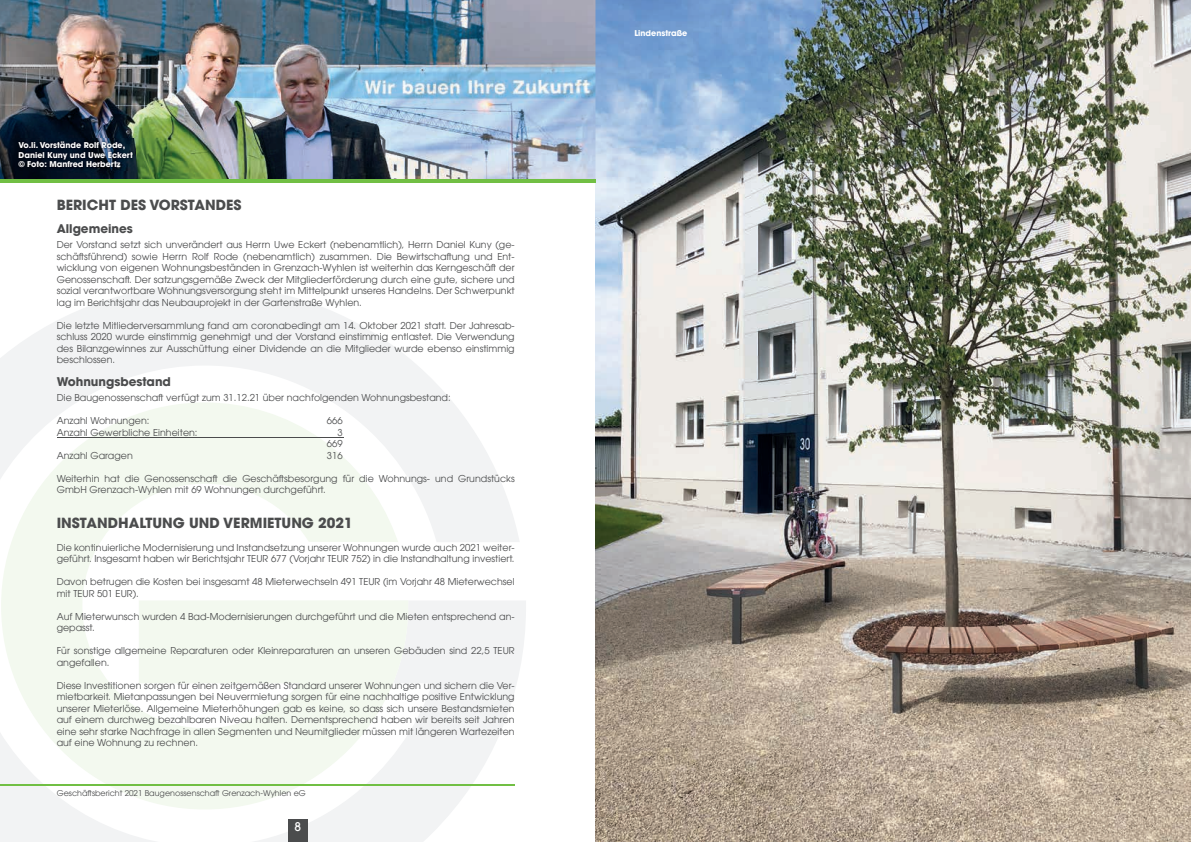
<style>
.page{position:relative;width:1191px;height:842px;background:#fff}
.page>*{position:absolute;margin:0;border:0;box-sizing:border-box;transform-origin:0 0}
.t1{font:700 14px "ITC Avant Garde W1 G";color:#4b4c4d}
.t2{font:700 12px "ITC Avant Garde W1 G";color:#4b4c4d}
.t3{font:500 12px "ITC Avant Garde W1 G";color:#fff}
.t4{font:9.5px/11.5px "ITC Avant Garde W1 G";color:#4b4c4d}
.t5{font:700 8px/9.6px "ITC Avant Garde W1 G";color:#fff}
.t6{font:8px "ITC Avant Garde W1 G";color:#4b4c4d}
</style>
<div class="page">
<svg style="left:0;top:285px;width:526px;height:557px;fill:#f2f3f4"></svg>
<svg style="left:1px;top:402px;width:407px;height:407px;fill:#f3f9ef"></svg>
<hr style="left:0;top:785px;width:514px;height:1px;background:#71bf44">
<div style="left:288px;top:819px;width:20px;height:23px;background:#4b4c4d"></div>
<img style="left:595px;top:0;width:596px;height:842px">
<img style="left:0;top:0;width:595px;height:180px">
<hr style="left:0;top:180px;width:595px;height:3px;background:#71bf44">
<img style="left:15px;top:138px;width:121px;height:32px">
<hr style="left:57px;top:438px;width:287px;height:1px;background:#4b4c4d">
<p class="t5" style="left:18px;top:140px;width:116px">Vo.li. Vorstände Rolf Rode,<br>Daniel Kuny und Uwe Eckert © Foto: Manfred Herbertz</p>
<h1 class="t1" style="left:57px;top:196px;width:186px">BERICHT DES VORSTANDES</h1>
<p class="t2" style="left:57px;top:221px;width:78px">Allgemeines</p>
<p class="t4" style="left:57px;top:239px;width:459px;text-align:justify">Der Vorstand setzt sich unverändert aus Herrn Uwe Eckert (nebenamtlich), Herrn Daniel Kuny (ge&shy;schäftsführend) sowie Herrn Rolf Rode (nebenamtlich) zusammen. Die Bewirtschaftung und Ent&shy;wicklung von eigenen Wohnungsbeständen in Grenzach-Wyhlen ist weiterhin das Kerngeschäft der Genossenschaft. Der satzungsgemäße Zweck der Mitgliederförderung durch eine gute, sichere und sozial verantwortbare Wohnungsversorgung steht im Mittelpunkt unseres Handelns. Der Schwerpunkt lag im Berichtsjahr das Neubauprojekt in der Gartenstraße Wyhlen.</p>
<p class="t4" style="left:57px;top:319px;width:459px;text-align:justify">Die letzte Mitliederversammlung fand am coronabedingt am 14. Oktober 2021 statt. Der Jahresab&shy;schluss 2020 wurde einstimmig genehmigt und der Vorstand einstimmig entlastet. Die Verwendung des Bilanzgewinnes zur Ausschüttung einer Dividende an die Mitglieder wurde ebenso einstimmig beschlossen.</p>
<p class="t2" style="left:57px;top:374px;width:116px">Wohnungsbestand</p>
<p class="t4" style="left:57px;top:392px;width:395px">Die Baugenossenschaft verfügt zum 31.12.21 über nachfolgenden Wohnungsbestand:</p>
<p class="t4" style="left:57px;top:415px;width:94px">Anzahl Wohnungen:</p>
<p class="t4" style="left:327px;top:415px;width:17px">666</p>
<p class="t4" style="left:57px;top:426px;width:142px">Anzahl Gewerbliche Einheiten:</p>
<p class="t4" style="left:327px;top:426px;width:17px;text-align:right">3<br>669</p>
<p class="t4" style="left:57px;top:449px;width:78px">Anzahl Garagen</p>
<p class="t4" style="left:327px;top:449px;width:17px">316</p>
<p class="t4" style="left:57px;top:472px;width:459px">Weiterhin hat die Genossenschaft die Geschäftsbesorgung für die Wohnungs- und Grundstücks<br>GmbH Grenzach-Wyhlen mit 69 Wohnungen durchgeführt.</p>
<h1 class="t1" style="left:57px;top:513px;width:298px">INSTANDHALTUNG UND VERMIETUNG 2021</h1>
<p class="t4" style="left:57px;top:541px;width:459px">Die kontinuierliche Modernisierung und Instandsetzung unserer Wohnungen wurde auch 2021 weiter&shy;geführt. Insgesamt haben wir Berichtsjahr TEUR 677 (Vorjahr TEUR 752) in die Instandhaltung investiert.</p>
<p class="t4" style="left:57px;top:576px;width:459px">Davon betrugen die Kosten bei insgesamt 48 Mieterwechseln 491 TEUR (im Vorjahr 48 Mieterwechsel mit TEUR 501 EUR).</p>
<p class="t4" style="left:57px;top:610px;width:459px">Auf Mieterwunsch wurden 4 Bad-Modernisierungen durchgeführt und die Mieten entsprechend an&shy;gepasst.</p>
<p class="t4" style="left:57px;top:645px;width:459px">Für sonstige allgemeine Reparaturen oder Kleinreparaturen an unseren Gebäuden sind 22,5 TEUR angefallen.</p>
<p class="t4" style="left:57px;top:679px;width:459px;text-align:justify">Diese Investitionen sorgen für einen zeitgemäßen Standard unserer Wohnungen und sichern die Ver&shy;mietbarkeit. Mietanpassungen bei Neuvermietung sorgen für eine nachhaltige positive Entwicklung unserer Mieterlöse. Allgemeine Mieterhöhungen gab es keine, so dass sich unsere Bestandsmieten auf einem durchweg bezahlbaren Niveau halten. Dementsprechend haben wir bereits seit Jahren eine sehr starke Nachfrage in allen Segmenten und Neumitglieder müssen mit längeren Wartezeiten auf eine Wohnung zu rechnen.</p>
<p class="t6" style="left:57px;top:788px;width:251px">Geschäftsbericht 2021 Baugenossenschaft Grenzach-Wyhlen eG</p>
<p class="t3" style="left:294px;top:819px;width:8px">8</p>
<p class="t5" style="left:634px;top:28px;width:55px">Lindenstraße</p>
</div>
